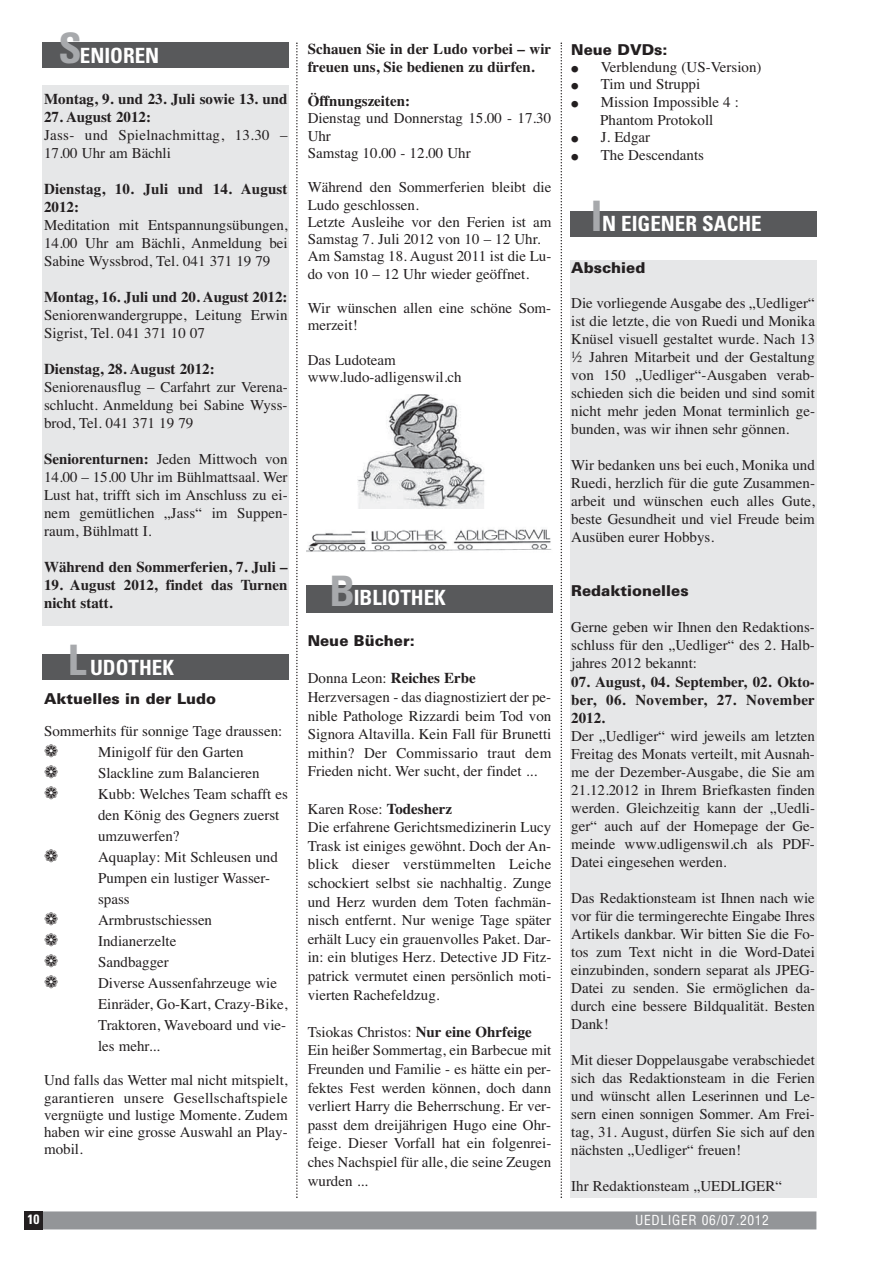
<style>
.page{position:relative;width:893px;height:1263px;background:#fff}
.page>*{position:absolute;margin:0;border:0;box-sizing:border-box;transform-origin:0 0}
.t1{font:700 condensed 42px "Univers";color:#a7a9ac}
.t2{font:700 condensed 21px "Univers";color:#fff}
.t3{font:15px/18px "Times";color:#231f20}
.t4{font:700 15px/18px "Times";color:#231f20}
.t5{font:900 15px "Univers";color:#231f20}
.t6{font:15px/18px "Times";letter-spacing:.02em;color:#231f20}
.t7{font:condensed 13.5px "Helvetica";letter-spacing:.05em;color:#fff}
.t8{font:700 condensed 13.5px "Univers";color:#fff}
.s1{font-size:42px;color:#a7a9ac}
.s2{font-weight:700}
.s3{font-size:15.75px}
</style>
<div class="page">
<div style="left:43px;top:654px;width:246px;height:26px;background:#58595b"></div>
<div style="left:43px;top:1211px;width:773px;height:18px;background:#939598"></div>
<div style="left:24px;top:1211px;width:19px;height:18px;background:#231f20"></div>
<div style="left:306px;top:585px;width:247px;height:27px;background:#58595b"></div>
<div style="left:570px;top:211px;width:246px;height:25px;background:#58595b"></div>
<svg style="left:296px;top:43px;width:2px;height:1155px"></svg>
<img style="left:306px;top:529px;width:246px;height:23px">
<svg style="left:561px;top:43px;width:1px;height:1155px"></svg>
<div style="left:43px;top:43px;width:246px;height:25px;background:#58595b"></div>
<div style="left:43px;top:85px;width:246px;height:540px;background:#e6e7e8"></div>
<div style="left:570px;top:261px;width:246px;height:937px;background:#e6e7e8"></div>
<img style="left:357px;top:394px;width:128px;height:114px">
<h2 class="t2" style="left:58px;top:48px;width:102px"><span class="s1">S</span>ENIOREN</h2>
<p class="t4" style="left:44px;top:92px;width:245px">Montag, 9. und 23. Juli sowie 13. und</p>
<p class="t4" style="left:44px;top:110px;width:108px">27. August 2012:</p>
<p class="t6" style="left:44px;top:128px;width:245px">Jass- und Spielnachmittag, 13.30 –<br>17.00 Uhr am Bächli</p>
<p class="t4" style="left:44px;top:182px;width:245px">Dienstag, 10. Juli und 14. August<br>2012:</p>
<p class="t3" style="left:44px;top:218px;width:245px;text-align:justify">Meditation mit Entspannungsübungen, 14.00 Uhr am Bächli, Anmeldung bei Sabine Wyssbrod, Tel. 041 371 19 79</p>
<p class="t4" style="left:44px;top:290px;width:245px">Montag, 16. Juli und 20. August 2012:</p>
<p class="t3" style="left:44px;top:308px;width:245px">Seniorenwandergruppe, Leitung Erwin<br>Sigrist, Tel. 041 371 10 07</p>
<p class="t4" style="left:44px;top:362px;width:172px">Dienstag, 28. August 2012:</p>
<p class="t3" style="left:44px;top:380px;width:245px;text-align:justify">Seniorenausflug – Carfahrt zur Verena&shy;schlucht. Anmeldung bei Sabine Wyss&shy;brod, Tel. 041 371 19 79</p>
<p class="t3" style="left:44px;top:452px;width:245px;text-align:justify"><span class="s2">Seniorenturnen:</span> Jeden Mittwoch von 14.00 – 15.00 Uhr im Bühlmattsaal. Wer Lust hat, trifft sich im Anschluss zu ei&shy;nem gemütlichen „Jass“ im Suppen&shy;raum, Bühlmatt I.</p>
<p class="t4" style="left:44px;top:560px;width:245px">Während den Sommerferien, 7. Juli –</p>
<p class="t4" style="left:44px;top:578px;width:245px">19. August 2012, findet das Turnen nicht statt.</p>
<h1 class="t1" style="left:68px;top:644px;width:20px">L</h1>
<h2 class="t2" style="left:90px;top:659px;width:85px">UDOTHEK</h2>
<p class="t5" style="left:44px;top:693px;width:174px">Aktuelles in der Ludo</p>
<p class="t3" style="left:44px;top:723px;width:240px">Sommerhits für sonnige Tage draussen:</p>
<p class="t3" style="left:98px;top:744px;width:147px">Minigolf für den Garten</p>
<p class="t3" style="left:98px;top:765px;width:163px">Slackline zum Balancieren</p>
<p class="t3" style="left:98px;top:785px;width:192px;line-height:21px">Kubb: Welches Team schafft es den König des Gegners zuerst umzuwerfen?</p>
<p class="t3" style="left:98px;top:848px;width:181px;line-height:21px">Aquaplay: Mit Schleusen und<br>Pumpen ein lustiger Wasser&shy;spass</p>
<p class="t3" style="left:98px;top:912px;width:116px">Armbrustschiessen</p>
<p class="t3" style="left:98px;top:933px;width:80px">Indianerzelte</p>
<p class="t3" style="left:98px;top:954px;width:72px">Sandbagger</p>
<p class="t3" style="left:98px;top:974px;width:191px;line-height:21px">Diverse Aussenfahrzeuge wie<br>Einräder, Go-Kart, Crazy-Bike,<br>Traktoren, Waveboard und vie&shy;les mehr...</p>
<p class="t3" style="left:44px;top:1073px;width:245px;line-height:17.2px;text-align:justify">Und falls das Wetter mal nicht mitspielt, garantieren unsere Gesellschaftspiele vergnügte und lustige Momente. Zudem haben wir eine grosse Auswahl an Play&shy;mobil.</p>
<p class="t8" style="left:28px;top:1214px;width:13px">10</p>
<p class="t4" style="left:308px;top:42px;width:245px;line-height:17.2px">Schauen Sie in der Ludo vorbei – wir freuen uns, Sie bedienen zu dürfen.</p>
<p class="t4" style="left:308px;top:93px;width:104px">Öffnungszeiten:</p>
<p class="t3" style="left:308px;top:111px;width:245px;line-height:17.2px">Dienstag und Donnerstag 15.00 - 17.30<br>Uhr<br>Samstag 10.00 - 12.00 Uhr</p>
<p class="t3" style="left:308px;top:180px;width:245px;line-height:17.2px">Während den Sommerferien bleibt die<br>Ludo geschlossen.<br>Letzte Ausleihe vor den Ferien ist am<br>Samstag 7. Juli 2012 von 10 – 12 Uhr.<br>Am Samstag 18. August 2011 ist die Lu&shy;do von 10 – 12 Uhr wieder geöffnet.</p>
<p class="t3" style="left:308px;top:301px;width:245px;line-height:17.2px">Wir wünschen allen eine schöne Som&shy;merzeit!</p>
<p class="t3" style="left:308px;top:353px;width:155px;line-height:17.2px">Das Ludoteam www.ludo-adligenswil.ch</p>
<h2 class="t2" style="left:329px;top:590px;width:118px"><span class="s1">B</span> IBLIOTHEK</h2>
<p class="t5" style="left:308px;top:635px;width:109px">Neue Bücher:</p>
<p class="t3" style="left:308px;top:670px;width:245px;line-height:18.6px">Donna Leon: <span class="s2">Reiches Erbe </span>Herzversagen - das diagnostiziert der pe&shy;nible Pathologe Rizzardi beim Tod von Signora Altavilla. Kein Fall für Brunetti mithin? Der Commissario traut dem Frieden nicht. Wer sucht, der findet ...</p>
<p class="t3" style="left:308px;top:801px;width:245px;line-height:18.6px">Karen Rose: <span class="s2">Todesherz<br></span>Die erfahrene Gerichtsmedizinerin Lucy Trask ist einiges gewöhnt. Doch der An&shy;blick dieser verstümmelten Leiche schockiert selbst sie nachhaltig. Zunge und Herz wurden dem Toten fachmän&shy;nisch entfernt. Nur wenige Tage später erhält Lucy ein grauenvolles Paket. Dar&shy;in: ein blutiges Herz. Detective JD Fitz&shy;patrick vermutet einen persönlich moti&shy;vierten Rachefeldzug.</p>
<p class="t3" style="left:308px;top:1024px;width:245px;line-height:18.6px">Tsiokas Christos: <span class="s2">Nur eine Ohrfeige </span>Ein heißer Sommertag, ein Barbecue mit Freunden und Familie - es hätte ein per&shy;fektes Fest werden können, doch dann verliert Harry die Beherrschung. Er ver&shy;passt dem dreijährigen Hugo eine Ohr&shy;feige. Dieser Vorfall hat ein folgenrei&shy;ches Nachspiel für alle, die seine Zeugen wurden ...</p>
<p class="t5" style="left:571px;top:44px;width:98px">Neue DVDs:</p>
<p class="t3" style="left:571px;top:59px;width:192px">● Verblendung (US-Version)</p>
<p class="t3" style="left:571px;top:77px;width:130px">● Tim und Struppi</p>
<p class="t3" style="left:571px;top:94px;width:169px;line-height:18.6px;text-align:center">● Mission Impossible 4 :<br>Phantom Protokoll</p>
<p class="t3" style="left:571px;top:130px;width:80px">● J. Edgar</p>
<p class="t3" style="left:571px;top:147px;width:134px">● The Descendants</p>
<h2 class="t2" style="left:591px;top:216px;width:172px"><span class="s1">I</span> N EIGENER SACHE</h2>
<p class="t5" style="left:571px;top:262px;width:76px">Abschied</p>
<p class="t3" style="left:571px;top:296px;width:245px;text-align:justify">Die vorliegende Ausgabe des „Uedliger“ ist die letzte, die von Ruedi und Monika Knüsel visuell gestaltet wurde. Nach 13 <span class="s3">½</span> Jahren Mitarbeit und der Gestaltung von 150 „Uedliger“-Ausgaben verab&shy;schieden sich die beiden und sind somit nicht mehr jeden Monat terminlich ge&shy;bunden, was wir ihnen sehr gönnen.</p>
<p class="t3" style="left:571px;top:458px;width:245px;text-align:justify">Wir bedanken uns bei euch, Monika und Ruedi, herzlich für die gute Zusammen&shy;arbeit und wünschen euch alles Gute, beste Gesundheit und viel Freude beim Ausüben eurer Hobbys.</p>
<p class="t5" style="left:571px;top:586px;width:119px">Redaktionelles</p>
<p class="t3" style="left:571px;top:620px;width:245px;text-align:justify">Gerne geben wir Ihnen den Redaktions&shy;schluss für den „Uedliger“ des 2. Halb&shy;jahres 2012 bekannt:</p>
<p class="t4" style="left:571px;top:674px;width:245px;text-align:justify">07. August, 04. September, 02. Okto&shy;ber, 06. November, 27. November 2012.</p>
<p class="t3" style="left:571px;top:728px;width:245px;text-align:justify">Der „Uedliger“ wird jeweils am letzten Freitag des Monats verteilt, mit Ausnah&shy;me der Dezember-Ausgabe, die Sie am 21.12.2012 in Ihrem Briefkasten finden werden. Gleichzeitig kann der „Uedli&shy;ger“ auch auf der Homepage der Ge&shy;meinde www.udligenswil.ch als PDF-Datei eingesehen werden.</p>
<p class="t3" style="left:571px;top:890px;width:245px;text-align:justify">Das Redaktionsteam ist Ihnen nach wie vor für die termingerechte Eingabe Ihres Artikels dankbar. Wir bitten Sie die Fo&shy;tos zum Text nicht in die Word-Datei einzubinden, sondern separat als JPEG-Datei zu senden. Sie ermöglichen da&shy;durch eine bessere Bildqualität. Besten Dank!</p>
<p class="t3" style="left:571px;top:1052px;width:245px;text-align:justify">Mit dieser Doppelausgabe verabschiedet sich das Redaktionsteam in die Ferien und wünscht allen Leserinnen und Le&shy;sern einen sonnigen Sommer. Am Frei&shy;tag, 31. August, dürfen Sie sich auf den nächsten „Uedliger“ freuen!</p>
<p class="t3" style="left:571px;top:1178px;width:212px">Ihr Redaktionsteam „UEDLIGER“</p>
<p class="t7" style="left:635px;top:1215px;width:135px">UEDLIGER 06/07.2012</p>
</div>
